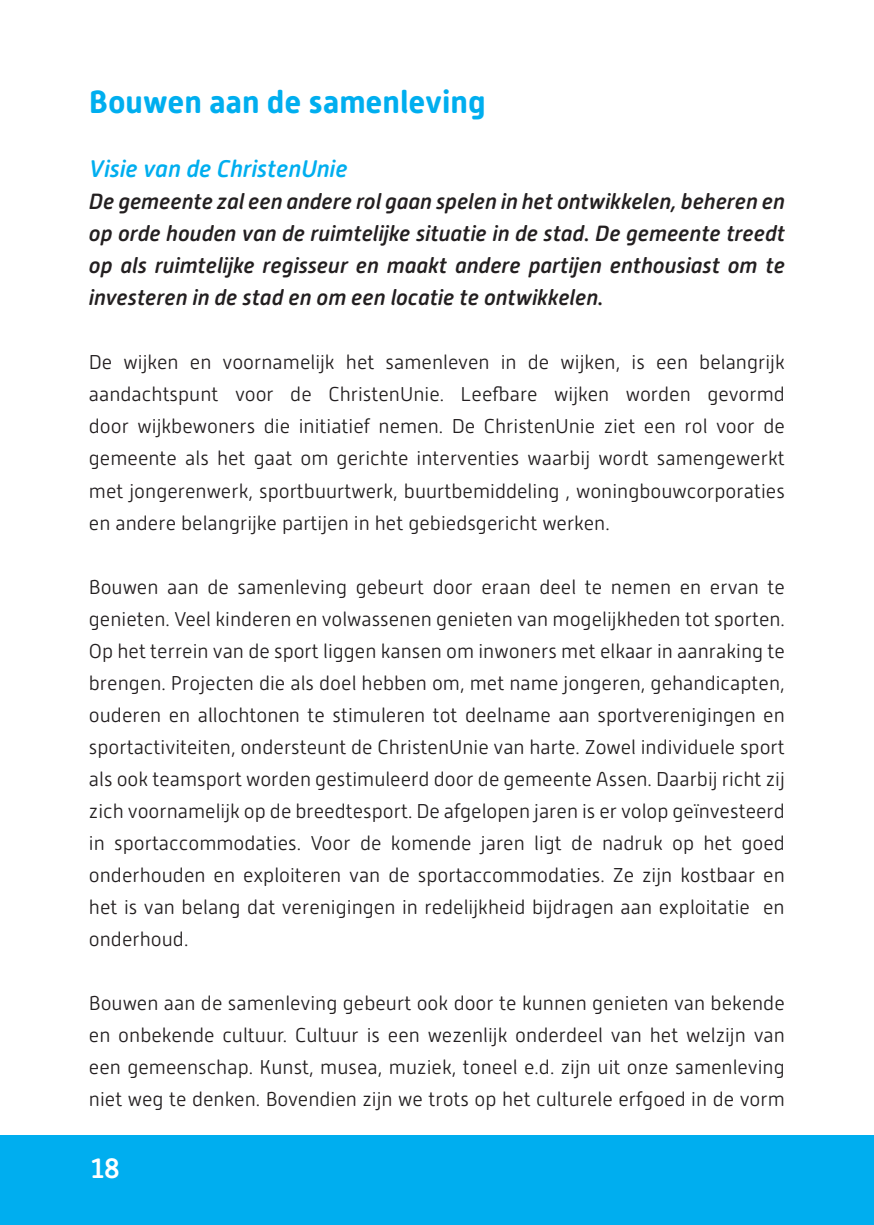
<style>
.page{position:relative;width:874px;height:1225px;background:#fff}
.page>*{position:absolute;margin:0;border:0;box-sizing:border-box;transform-origin:0 0}
.Kopjes_H1{font:700 32px "Alwyn New Rounded";color:#00aeef}
.t1{font:500 28px "Alwyn New Rounded";color:#fff}
.Kopjes_H2{font:italic 500 24px "Alwyn New Rounded";color:#00aeef}
.Introductietekst{font:italic 500 22px/32px "Alwyn New Rounded";color:#231f20;text-align:justify}
.t2{font:300 20px/32px "Alwyn New Rounded";color:#231f20;text-align:justify}
</style>
<div class="page">
<div style="left:0;top:1136px;width:873px;height:89px;background:#00aeef"></div>
<p class="Kopjes_H1" style="left:89px;top:84px;width:398px">Bouwen aan de samenleving</p>
<p class="Kopjes_H2" style="left:89px;top:155px;width:260px">Visie van de ChristenUnie</p>
<p class="Introductietekst" style="left:89px;top:186px;width:697px">De gemeente zal een andere rol gaan spelen in het ontwikkelen, beheren en op orde houden van de ruimtelijke situatie in de stad. De gemeente treedt op als ruimtelijke regisseur en maakt andere partijen enthousiast om te investeren in de stad en om een locatie te ontwikkelen.</p>
<p class="t2" style="left:89px;top:347px;width:697px">De wijken en voornamelijk het samenleven in de wijken, is een belangrijk aandachtspunt voor de ChristenUnie. Leefbare wijken worden gevormd door wijkbewoners die initiatief nemen. De ChristenUnie ziet een rol voor de gemeente als het gaat om gerichte interventies waarbij wordt samengewerkt met jongerenwerk, sportbuurtwerk, buurtbemiddeling , woningbouwcorporaties en andere belangrijke partijen in het gebiedsgericht werken.</p>
<p class="t2" style="left:89px;top:571px;width:697px">Bouwen aan de samenleving gebeurt door eraan deel te nemen en ervan te genieten. Veel kinderen en volwassenen genieten van mogelijkheden tot sporten.<br>Op het terrein van de sport liggen kansen om inwoners met elkaar in aanraking te brengen. Projecten die als doel hebben om, met name jongeren, gehandicapten, ouderen en allochtonen te stimuleren tot deelname aan sportverenigingen en sportactiviteiten, ondersteunt de ChristenUnie van harte. Zowel individuele sport als ook teamsport worden gestimuleerd door de gemeente Assen. Daarbij richt zij zich voornamelijk op de breedtesport. De afgelopen jaren is er volop geïnvesteerd in sportaccommodaties. Voor de komende jaren ligt de nadruk op het goed onderhouden en exploiteren van de sportaccommodaties. Ze zijn kostbaar en het is van belang dat verenigingen in redelijkheid bijdragen aan exploitatie en onderhoud.</p>
<p class="t2" style="left:89px;top:987px;width:697px">Bouwen aan de samenleving gebeurt ook door te kunnen genieten van bekende en onbekende cultuur. Cultuur is een wezenlijk onderdeel van het welzijn van een gemeenschap. Kunst, musea, muziek, toneel e.d. zijn uit onze samenleving niet weg te denken. Bovendien zijn we trots op het culturele erfgoed in de vorm</p>
<h2 class="t1" style="left:91px;top:1152px;width:31px">18</h2>
</div>
